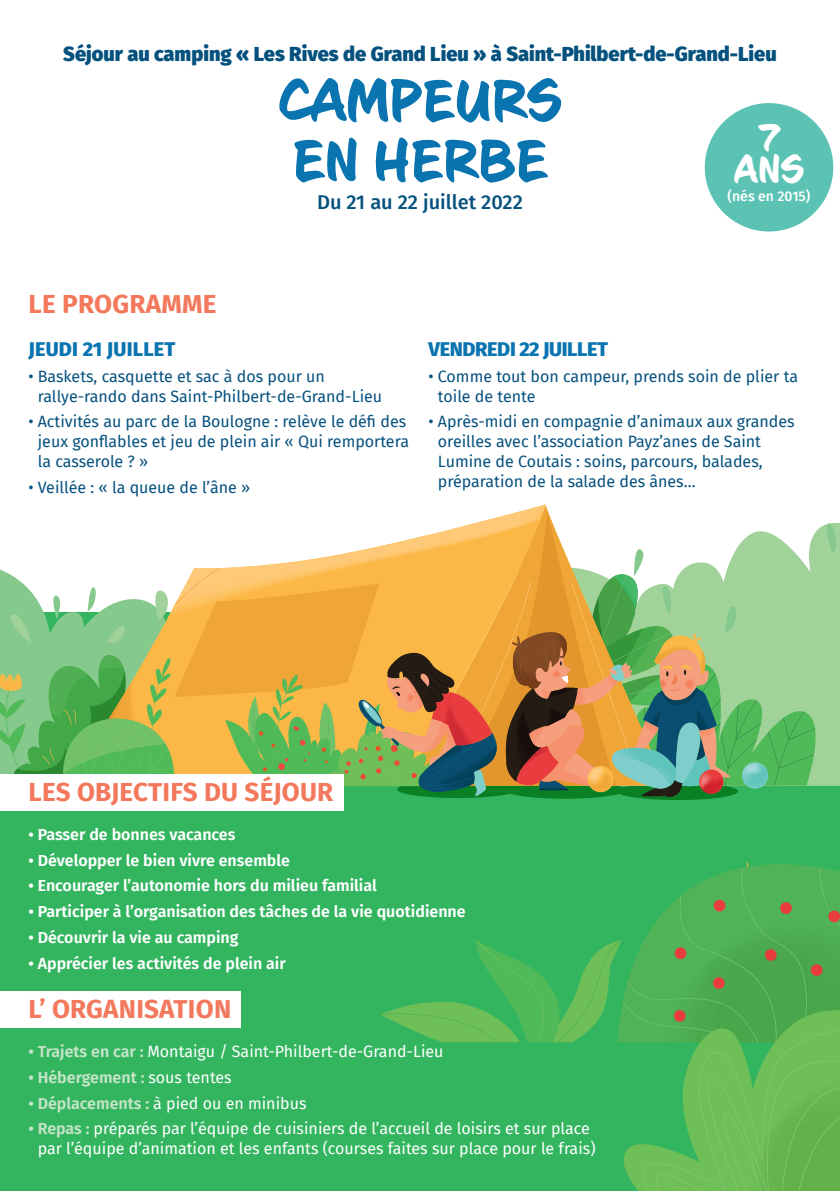
<style>
.page{position:relative;width:840px;height:1191px;background:#fff}
.page>*{position:absolute;margin:0;border:0;box-sizing:border-box;transform-origin:0 0}
.t1{font:60px/60px "CC Sign Language";color:#0974b0}
.t2{font:40px/32px "CC Sign Language";color:#fff;text-align:center}
.t3{font:700 26px "Fira Sans";letter-spacing:.01em;color:#f3785c}
.t4{font:900 20px "Fira Sans";color:#05517e}
.t5{font:500 20px "Fira Sans";color:#05517e}
.t6{font:800 20px "Fira Sans";letter-spacing:-.02em;color:#0974b0}
.t7{font:800 20px "Fira Sans";letter-spacing:.01em;color:#0974b0}
.t8{font:16px/20px "Fira Sans";color:#05517e}
.t9{font:16px/20px "Fira Sans";color:#fff;text-align:center}
.t10{font:600 16px "Fira Sans";color:#fff}
.t11{font:600 16px "Fira Sans";color:#c6e4c9}
.t12{font:500 14px "Fira Sans";color:#fff}
.s1{font-weight:600;color:#c6e4c9}
.s2{font-weight:400;color:#fff}
</style>
<div class="page">
<div style="left:0;top:612px;width:839px;height:579px;background:#33b560"></div>
<svg style="left:740px;top:526px;width:99px;height:260px;fill:#a0d299"></svg>
<svg style="left:400px;top:505px;width:148px;height:39px"></svg>
<svg style="left:455px;top:510px;width:106px;height:34px"></svg>
<svg style="left:0;top:544px;width:815px;height:256px"></svg>
<svg style="left:822px;top:522px;width:17px;height:31px"></svg>
<div style="left:0;top:774px;width:344px;height:37px;background:#fff"></div>
<div style="left:0;top:991px;width:240px;height:37px;background:#fff"></div>
<div style="left:703px;top:102px;width:130px;height:130px;background:#5cc3b4;border-radius:50%"></div>
<svg style="left:380px;top:862px;width:459px;height:329px"></svg>
<p class="t4" style="left:63px;top:36px;width:714px">Séjour au camping « Les Rives de Grand Lieu » à Saint-Philbert-de-Grand-Lieu</p>
<h1 class="t1" style="left:278px;top:70px;width:285px">CAMPEURS<br>EN HERBE</h1>
<p class="t5" style="left:317px;top:186px;width:207px">Du 21 au 22 juillet 2022</p>
<h2 class="t2" style="left:733px;top:121px;width:72px">7<br>ANS</h2>
<p class="t12" style="left:727px;top:184px;width:84px">(nés en 2015)</p>
<h3 class="t3" style="left:28px;top:282px;width:189px">LE PROGRAMME</h3>
<p class="t7" style="left:28px;top:331px;width:148px">JEUDI 21 JUILLET</p>
<p class="t8" style="left:38px;top:365px;width:346px;text-indent:-9px">• Baskets, casquette et sac à dos pour un rallye-rando dans Saint-Philbert-de-Grand-Lieu</p>
<p class="t8" style="left:38px;top:411px;width:372px;text-indent:-9px">• Activités au parc de la Boulogne : relève le défi des jeux gonflables et jeu de plein air « Qui remportera la casserole ? »</p>
<p class="t8" style="left:28px;top:477px;width:223px">• Veillée : « la queue de l’âne »</p>
<p class="t6" style="left:428px;top:331px;width:181px">VENDREDI 22 JUILLET</p>
<p class="t8" style="left:437px;top:365px;width:361px;text-indent:-9px">• Comme tout bon campeur, prends soin de plier ta toile de tente</p>
<p class="t8" style="left:437px;top:411px;width:358px;text-indent:-9px">• Après-midi en compagnie d’animaux aux grandes oreilles avec l’association Payz’anes de Saint Lumine de Coutais : soins, parcours, balades, préparation de la salade des ânes…</p>
<h3 class="t3" style="left:28px;top:770px;width:306px">LES OBJECTIFS DU SÉJOUR</h3>
<p class="t10" style="left:28px;top:821px;width:208px">• Passer de bonnes vacances</p>
<p class="t10" style="left:28px;top:847px;width:263px">• Développer le bien vivre ensemble</p>
<p class="t10" style="left:28px;top:872px;width:350px">• Encourager l’autonomie hors du milieu familial</p>
<p class="t10" style="left:28px;top:898px;width:438px">• Participer à l’organisation des tâches de la vie quotidienne</p>
<p class="t10" style="left:28px;top:924px;width:212px">• Découvrir la vie au camping</p>
<p class="t10" style="left:28px;top:949px;width:259px">• Apprécier les activités de plein air</p>
<h3 class="t3" style="left:28px;top:987px;width:204px">L’ ORGANISATION</h3>
<p class="t9" style="left:28px;top:1041px;width:416px"><span class="s1">• Trajets en car :</span> Montaigu / Saint-Philbert-de-Grand-Lieu</p>
<p class="t11" style="left:28px;top:1064px;width:205px">• Hébergement : <span class="s2">sous tentes</span></p>
<p class="t9" style="left:28px;top:1092px;width:279px"><span class="s1">• Déplacements :</span> à pied ou en minibus</p>
<p class="t9" style="left:28px;top:1118px;width:568px"><span class="s1">• Repas :</span> préparés par l’équipe de cuisiniers de l’accueil de loisirs et sur place par l’équipe d’animation et les enfants (courses faites sur place pour le frais)</p>
</div>
